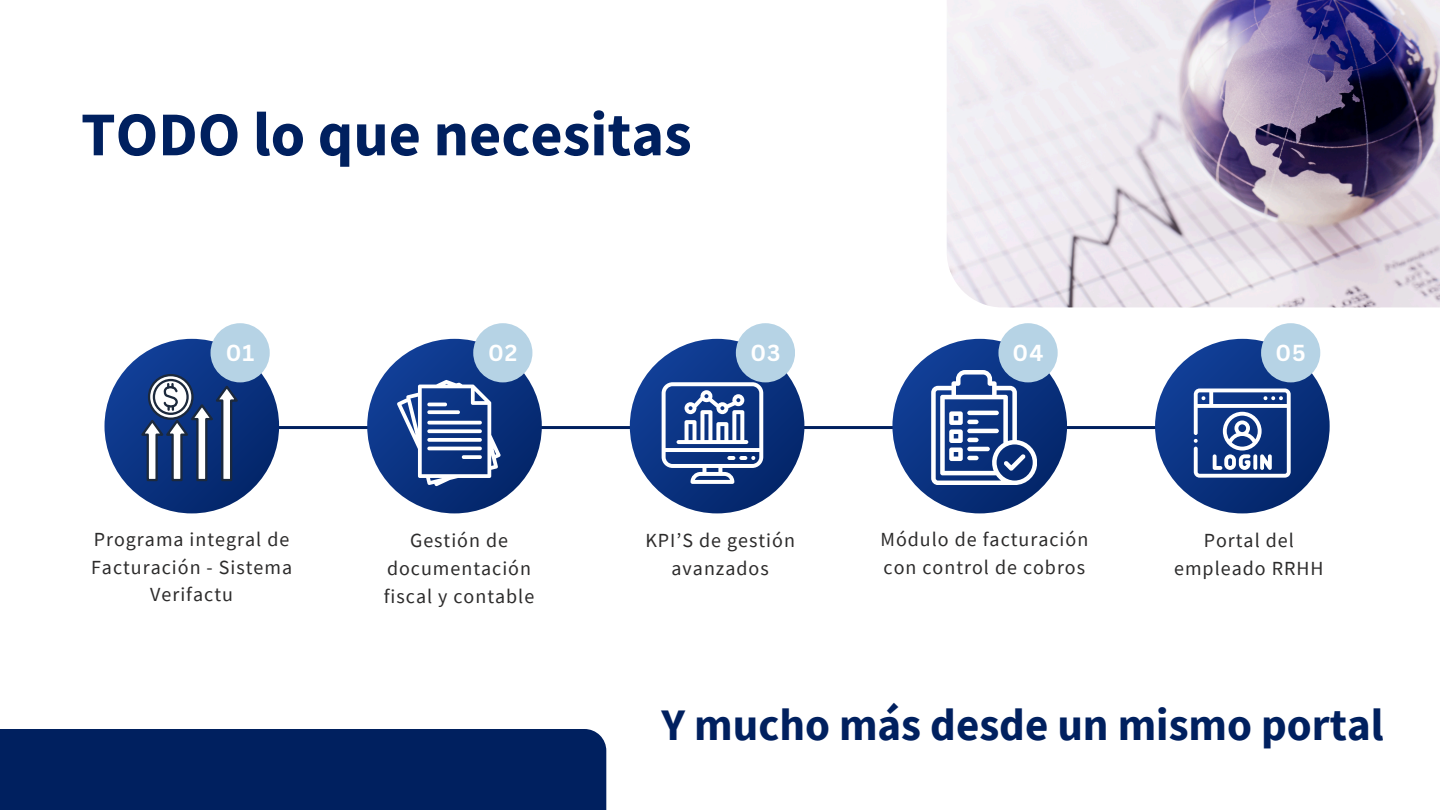
<style>
.page{position:relative;width:1440px;height:810px;background:#fff}
.page>*{position:absolute;margin:0;border:0;box-sizing:border-box;transform-origin:0 0}
.t1{font:700 62.3px "Source Sans Pro";color:#00205f}
.t2{font:700 45px "Source Sans Pro";color:#00205f}
.t3{font:700 22.5px "Canva Sans";letter-spacing:.05em;color:#fff}
.t4{font:20px/27.8px "Source Sans Pro";letter-spacing:.05em;color:#2c2b2b;text-align:center}
</style>
<div class="page">
<hr style="left:192px;top:426px;width:1014px;height:3px;background:#00205f">
<svg style="left:105px;top:339px;width:174px;height:174px;background:#0a3280"></svg>
<svg style="left:367px;top:339px;width:175px;height:174px;background:#0b3381"></svg>
<svg style="left:630px;top:339px;width:174px;height:174px;background:#0b3381"></svg>
<svg style="left:892px;top:339px;width:175px;height:174px;background:#0b3382"></svg>
<svg style="left:1155px;top:339px;width:175px;height:174px;background:#0c3481"></svg>
<div style="left:211px;top:323px;width:59px;height:59px;background:#b6d3e5;border-radius:50%"></div>
<div style="left:473px;top:323px;width:59px;height:59px;background:#b6d3e5;border-radius:50%"></div>
<div style="left:736px;top:323px;width:59px;height:59px;background:#b6d3e5;border-radius:50%"></div>
<div style="left:998px;top:323px;width:60px;height:59px;background:#b6d3e5;border-radius:50%"></div>
<div style="left:1261px;top:323px;width:59px;height:59px;background:#b6d3e5;border-radius:50%"></div>
<svg style="left:662px;top:382px;width:101px;height:102px"></svg>
<svg style="left:931px;top:370px;width:106px;height:115px"></svg>
<div style="left:0;top:729px;width:606px;height:81px;background:#00205f"></div>
<svg style="left:397px;top:380px;width:104px;height:106px"></svg>
<svg style="left:1194px;top:389px;width:97px;height:89px"></svg>
<svg style="left:149px;top:375px;width:43px;height:44px"></svg>
<div style="left:148px;top:374px;width:46px;height:46px;border:2px solid #1c293c;border-radius:50%"></div>
<svg style="left:154px;top:380px;width:34px;height:34px"></svg>
<div style="left:153px;top:379px;width:36px;height:36px;border:2px solid #1c293c;border-radius:50%"></div>
<svg style="left:141px;top:383px;width:97px;height:98px"></svg>
<img style="left:947px;top:0;width:493px;height:307px">
<p class="t1" style="left:81px;top:94px;width:612px">TODO lo que necesitas</p>
<h1 class="t3" style="left:226px;top:337px;width:30px">01</h1>
<p class="t3" style="left:488px;top:337px;width:31px">02</p>
<p class="t3" style="left:750px;top:337px;width:32px">03</p>
<p class="t3" style="left:1013px;top:337px;width:32px">04</p>
<p class="t3" style="left:1275px;top:337px;width:32px">05</p>
<p class="t4" style="left:91px;top:525px;width:203px">Programa integral de<br>Facturación - Sistema<br>Verifactu</p>
<p class="t4" style="left:384px;top:526px;width:152px">Gestión de documentación fiscal y contable</p>
<p class="t4" style="left:645px;top:526px;width:151px">KPI’S de gestión avanzados</p>
<p class="t4" style="left:881px;top:525px;width:209px;text-align:left">Módulo de facturación con control de cobros</p>
<p class="t4" style="left:1174px;top:526px;width:151px">Portal del empleado RRHH</p>
<p class="t2" style="left:662px;top:696px;width:724px">Y mucho más desde un mismo portal</p>
</div>
